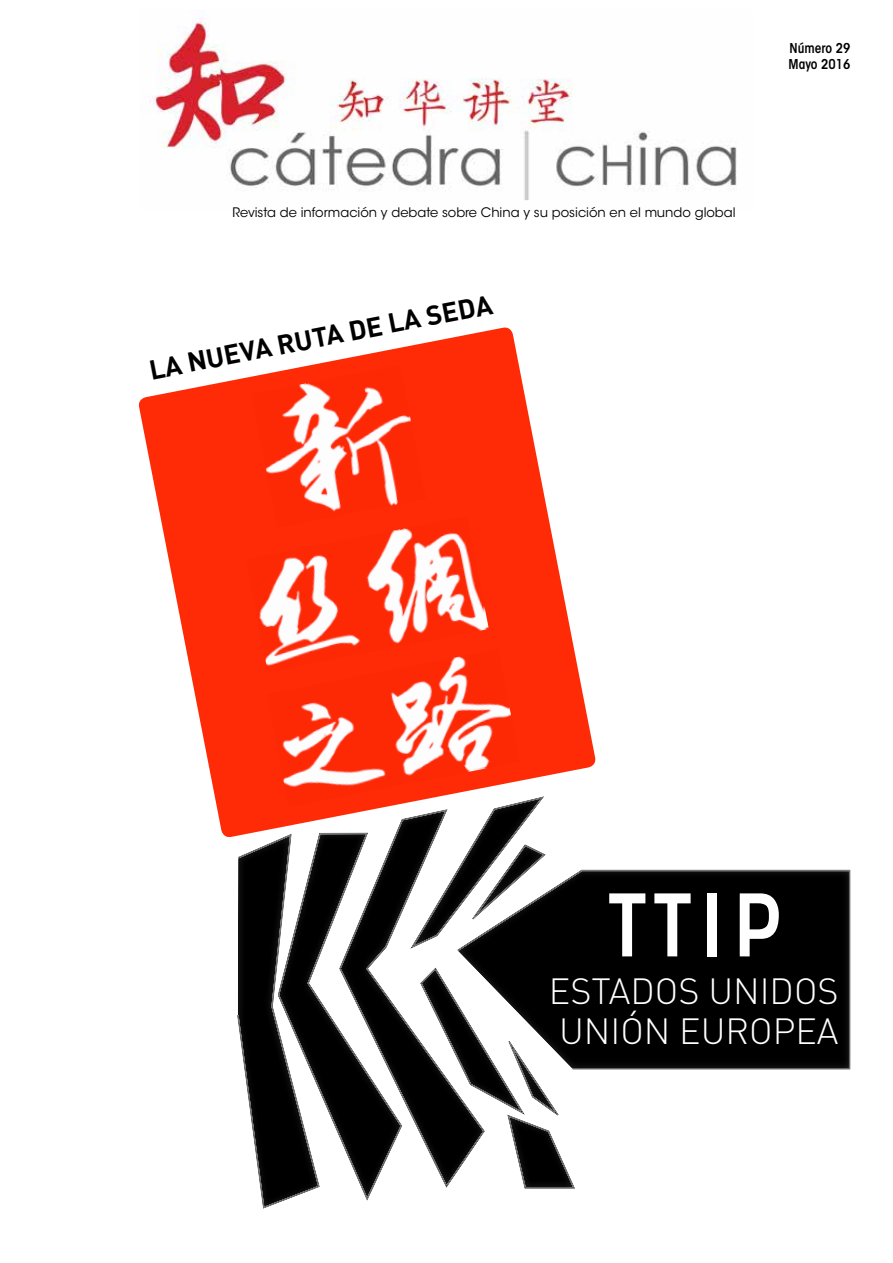
<style>
.page{position:relative;width:893px;height:1263px;background:#fff}
.page>*{position:absolute;margin:0;border:0;box-sizing:border-box;transform-origin:0 0}
.t1{font:700 90px "Advent Pro";color:#fff}
.t2{font:300 36px/40.5px "DIN Pro";color:#fff}
.t3{font:700 27px "DIN Pro";color:#000}
.t4{font:600 condensed 13.5px/16.2px "ITC Avant Garde Std";color:#000}
.t5{font:13.05px "ITC Avant Garde Std";color:#000}
</style>
<div class="page">
<div style="left:455px;top:868px;width:396px;height:202px;background:#000"></div>
<img style="left:150px;top:14px;width:587px;height:186px">
<svg style="left:138px;top:327px;width:458px;height:511px;fill:#ff2b06"></svg>
<img style="left:251px;top:365px;width:175px;height:151px">
<img style="left:246px;top:516px;width:243px;height:156px">
<img style="left:267px;top:649px;width:253px;height:158px">
<svg style="left:237px;top:833px;width:46px;height:376px"></svg>
<div style="left:276px;top:831px;width:128px;height:370px;background:#fff;opacity:.2"></div>
<div style="left:338px;top:807px;width:148px;height:381px;background:#fff;opacity:.2"></div>
<div style="left:408px;top:793px;width:138px;height:156px;background:#fff;opacity:.2"></div>
<div style="left:418px;top:964px;width:108px;height:152px;background:#fff;opacity:.2"></div>
<svg style="left:410px;top:796px;width:136px;height:153px"></svg>
<div style="left:470px;top:841px;width:76px;height:80px;background:#fff;opacity:.2"></div>
<svg style="left:420px;top:967px;width:155px;height:221px"></svg>
<div style="left:506px;top:1111px;width:70px;height:78px;background:#fff;opacity:.2"></div>
<p class="t5" style="left:232px;top:204px;width:505px">Revista de información y debate sobre China y su posición en el mundo global</p>
<h3 class="t3" style="left:146px;top:352px;width:350px;rotate:-11deg">LA NUEVA RUTA DE LA SEDA</h3>
<p class="t4" style="left:788px;top:39px;width:63px">Número 29<br>Mayo 2016</p>
<h1 class="t1" style="left:609px;top:870px;width:175px">TTlP</h1>
<h2 class="t2" style="left:549px;top:969px;width:291px">ESTADOS UNIDOS<br>UNIÓN EUROPEA</h2>
</div>
